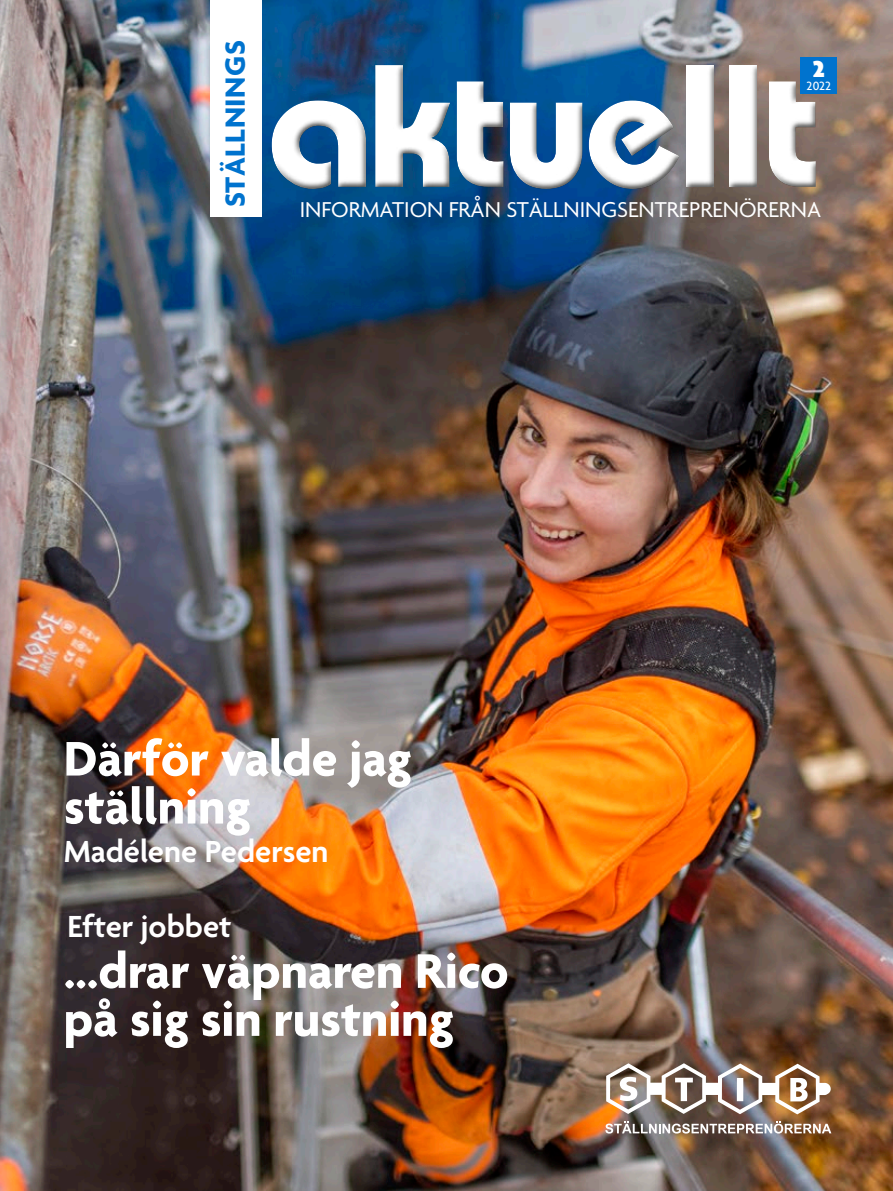
<style>
.page{position:relative;width:893px;height:1191px;background:#fff}
.page>*{position:absolute;margin:0;border:0;box-sizing:border-box;transform-origin:0 0}
.t1{font:800 174.9px "Bordeaux";letter-spacing:-.03em;color:#fff}
.t2{font:700 52.5px/48px "Agenda";color:#fff}
.t3{font:600 33px "Agenda";color:#fff}
.t4{font:700 30px "Agenda";letter-spacing:.02em;color:#0073ce}
.t5{font:900 24.9px "Agenda";color:#fff}
.t6{font:23.25px "Agenda";color:#fff}
.t7{font:500 12.9px "Agenda";color:#fff}
</style>
<div class="page">
<img style="left:0;top:0;width:893px;height:1191px">
<img style="left:606px;top:1063px;width:228px;height:51px">
<img style="left:605px;top:1121px;width:226px;height:12px">
<div style="left:264px;top:57px;width:557px;height:133px;background:#fff;opacity:.75"></div>
<div style="left:270px;top:62px;width:554px;height:135px;background:#11110f;opacity:.75"></div>
<div style="left:210px;top:0;width:51px;height:217px;background:#fff"></div>
<div style="left:800px;top:57px;width:37px;height:37px;background:#0073ce"></div>
<p class="t4" style="left:219px;top:207px;width:168px;rotate:-90deg">STÄLLNINGS</p>
<p class="t5" style="left:813px;top:55px;width:13px">2</p>
<p class="t7" style="left:807px;top:79px;width:26px">2022</p>
<h1 class="t1" style="left:267px;top:29px;width:555px">aktuellt</h1>
<p class="t6" style="left:300px;top:197px;width:523px">INFORMATION FRÅN STÄLLNINGSENTREPRENÖRERNA</p>
<p class="t2" style="left:64px;top:738px;width:349px">Därför valde jag ställning</p>
<p class="t3" style="left:64px;top:834px;width:266px">Madélene Pedersen</p>
<p class="t3" style="left:67px;top:908px;width:165px">Efter jobbet</p>
<p class="t2" style="left:64px;top:950px;width:446px">…drar väpnaren Rico på sig sin rustning</p>
</div>
